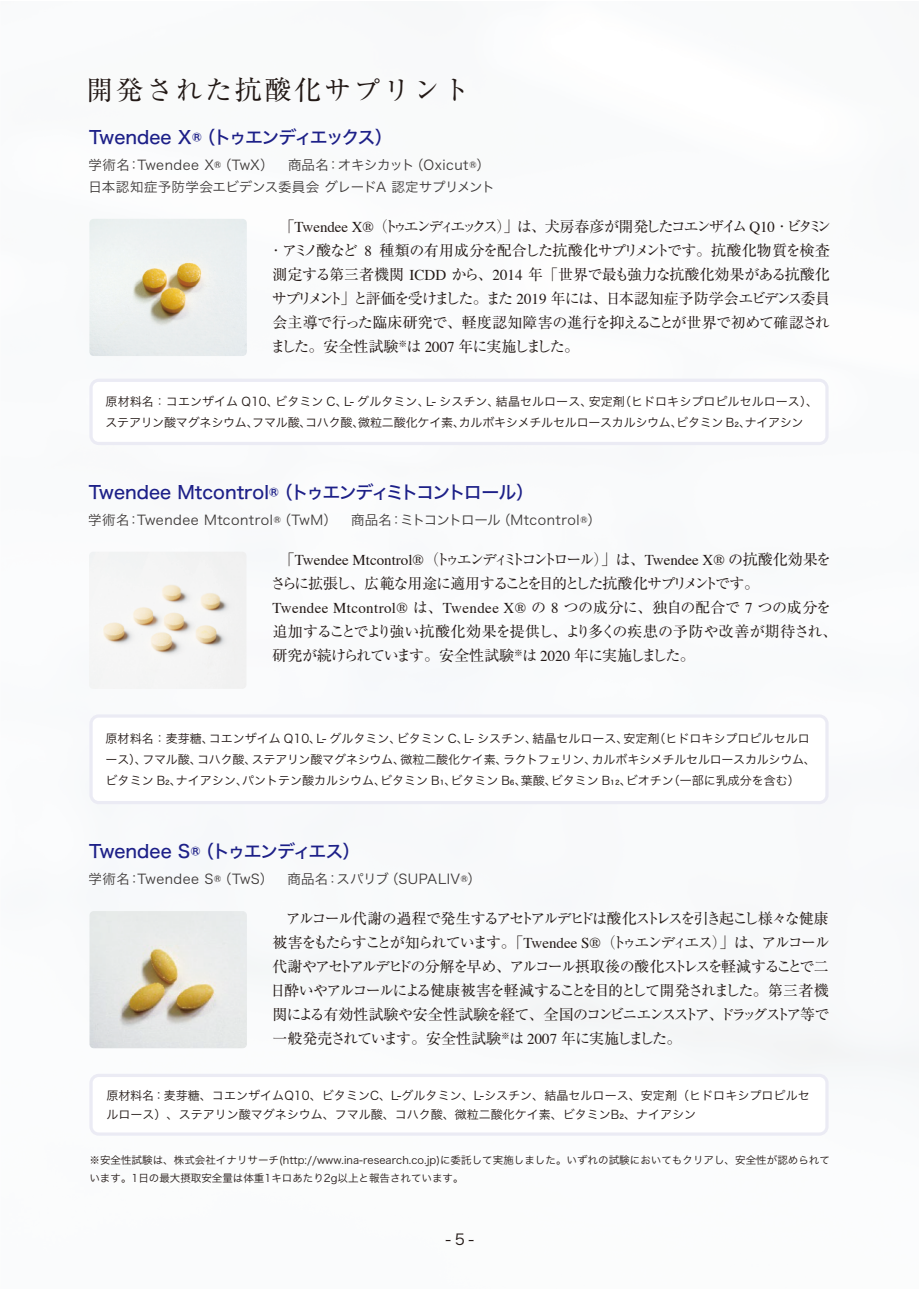
<style>
.page{position:relative;width:919px;height:1289px;background:#fff}
.page>*{position:absolute;margin:0;border:0;box-sizing:border-box;transform-origin:0 0}
.t1{font:27px "Ryumin Pro";letter-spacing:.1em;color:#221815}
.t2{font:18px "Hiragino Sans W5";letter-spacing:-.03em;color:#1d2088}
.t3{font:18px "Hiragino Sans W5";letter-spacing:-.1em;color:#1d2088}
.t4{font:18px "Hiragino Sans W5";letter-spacing:-.075em;color:#1d2088}
.t5{font:15px/24px "Ryumin Pro";letter-spacing:-.075em;color:#221815}
.t6{font:15px/24px "Ryumin Pro";letter-spacing:-.045em;color:#221815}
.t7{font:15px "Times";color:#221815}
.t8{font:15px "Times";letter-spacing:.025em;color:#221815}
.t9{font:15px "Ryumin Pro";letter-spacing:-.105em;color:#221815}
.t10{font:15px "Hiragino Sans W3";color:#221815;scale:1.04 1}
.t11{font:13.5px/22.5px "Hiragino Sans W3";letter-spacing:.025em;color:#3e3a39}
.t12{font:12px/21px "Hiragino Sans W3";color:#221815}
.t13{font:10.5px/18px "Hiragino Sans W3";letter-spacing:.005em;color:#221815}
.s1{font-weight:300}
.s2{font-family:"Times"}
.s3{font-family:"Ryumin Pro";font-weight:300}
.s4{font-family:"Ryumin Pro"}
.s5{font-family:"Ryumin Pro";font-weight:800}
</style>
<div class="page">
<img style="left:89px;top:911px;width:158px;height:137px">
<img style="left:89px;top:219px;width:158px;height:137px">
<img style="left:89px;top:551px;width:157px;height:138px">
<svg style="left:89px;top:378px;width:739px;height:67px"></svg>
<svg style="left:89px;top:714px;width:739px;height:90px"></svg>
<svg style="left:89px;top:1073px;width:739px;height:62px"></svg>
<h1 class="t1" style="left:86px;top:69px;width:385px">開発された抗酸化サプリント</h1>
<p class="t3" style="left:89px;top:121px;width:305px">Twendee X®（トゥエンディエックス）</p>
<p class="t11" style="left:88px;top:152px;width:408px">学術名：Twendee X®（TwX）　商品名：オキシカット（Oxicut®）日本認知症予防学会エビデンス委員会 グレードA 認定サプリメント</p>
<p class="t5" style="left:268px;top:213px;width:564px;text-indent:11px"><span class="s1">「</span><span class="s2">Twendee X®</span><span class="s1">（</span>トゥエンディエックス<span class="s1">）」</span>は<span class="s1">、</span>犬房春彦が開発したコエンザイム <span class="s2">Q10</span><span class="s1">・</span>ビタミン<span class="s1">・</span>アミノ酸など <span class="s2">8</span> 種類の有用成分を配合した抗酸化サプリメントです<span class="s1">。</span>抗酸化物質を検査測定する第三者機関 <span class="s2">ICDD</span> から<span class="s1">、</span><span class="s2">2014</span> 年<span class="s1">「</span>世界で最も強力な抗酸化効果がある抗酸化サプリメント<span class="s1">」</span>と評価を受けました<span class="s1">。</span>また <span class="s2">2019</span> 年には<span class="s1">、</span>日本認知症予防学会エビデンス委員会主導で行った臨床研究で<span class="s1">、</span>軽度認知障害の進行を抑えることが世界で初めて確認されました<span class="s1">。</span>安全性試験<sup>※</sup>は <span class="s2">2007</span> 年に実施しました<span class="s1">。</span></p>
<p class="t12" style="left:105px;top:390px;width:714px">原材料名：コエンザイム Q10、ビタミン C、L- グルタミン、L- シスチン、結晶セルロース、安定剤（ヒドロキシプロピルセルロース）、ステアリン酸マグネシウム、フマル酸、コハク酸、微粒二酸化ケイ素、カルボキシメチルセルロースカルシウム、ビタミン B₂、ナイアシン</p>
<p class="t2" style="left:89px;top:476px;width:446px">Twendee Mtcontrol®（トゥエンディミトコントロール）</p>
<p class="t11" style="left:88px;top:508px;width:514px">学術名：Twendee Mtcontrol®（TwM）　商品名：ミトコントロール（Mtcontrol®）</p>
<p class="t7" style="left:280px;top:545px;width:553px"><span class="s3">「</span>Twendee Mtcontrol®<span class="s3">（</span><span class="s4">トゥエンディミトコントロール</span><span class="s3">）」</span><span class="s4">は</span><span class="s3">、</span>Twendee X® <span class="s4">の抗酸化効果を</span></p>
<p class="t9" style="left:270px;top:571px;width:490px">さらに拡張し<span class="s1">、</span>広範な用途に適用することを目的とした抗酸化サプリメントです<span class="s1">。</span></p>
<p class="t8" style="left:272px;top:593px;width:560px">Twendee Mtcontrol® <span class="s4">は</span><span class="s3">、</span>Twendee X® <span class="s4">の</span> 8 <span class="s4">つの成分に</span><span class="s3">、</span><span class="s4">独自の配合で</span> 7 <span class="s4">つの成分を</span></p>
<p class="t6" style="left:272px;top:618px;width:566px">追加することでより強い抗酸化効果を提供し<span class="s1">、</span>より多くの疾患の予防や改善が期待され<span class="s1">、</span>研究が続けられています<span class="s1">。</span>安全性試験<sup>※</sup>は <span class="s2">2020</span> 年に実施しました<span class="s1">。</span></p>
<p class="t12" style="left:105px;top:727px;width:711px">原材料名：麦芽糖、コエンザイム Q10、L- グルタミン、ビタミン C、L- シスチン、結晶セルロース、安定剤（ヒドロキシプロピルセルロース）、フマル酸、コハク酸、ステアリン酸マグネシウム、微粒二酸化ケイ素、ラクトフェリン、カルボキシメチルセルロースカルシウム、ビタミン B₂、ナイアシン、パントテン酸カルシウム、ビタミン B₁、ビタミン B₆、葉酸、ビタミン B₁₂、ビオチン（一部に乳成分を含む）</p>
<p class="t4" style="left:89px;top:835px;width:273px">Twendee S®（トゥエンディエス）</p>
<p class="t11" style="left:89px;top:867px;width:394px">学術名：Twendee S®（TwS）　商品名：スパリブ（SUPALIV®）</p>
<p class="t5" style="left:270px;top:905px;width:560px;text-align:justify">　アルコール代謝の過程で発生するアセトアルデヒドは酸化ストレスを引き起こし様々な健康被害をもたらすことが知られています<span class="s1">。「</span><span class="s2">Twendee S®</span><span class="s1">（</span>トゥエンディエス<span class="s1">）」</span>は<span class="s1">、</span>アルコール代謝やアセトアルデヒドの分解を早め<span class="s1">、</span>アルコール摂取後の酸化ストレスを軽減することで二日酔いやアルコールによる健康被害を軽減することを目的として開発されました<span class="s1">。</span>第三者機関による有効性試験や安全性試験を経て<span class="s1">、</span>全国のコンビニエンスストア<span class="s1">、</span>ドラッグストア等で一般発売されています<span class="s1">。</span>安全性試験<sup>※</sup>は <span class="s2">2007</span> 年に実施しました<span class="s1">。</span></p>
<p class="t12" style="left:106px;top:1084px;width:704px;line-height:19.5px">原材料名：麦芽糖、コエンザイムQ10、ビタミンC、L-グルタミン、L-シスチン、結晶セルロース、安定剤（ヒドロキシプロピルセルロース）、ステアリン酸マグネシウム、フマル酸、コハク酸、微粒二酸化ケイ素、ビタミンB₂、ナイアシン</p>
<p class="t13" style="left:89px;top:1149px;width:742px"><span class="s5">※</span>安全性試験は、株式会社イナリサーチ(http://www.ina-research.co.jp)に委託して実施しました。いずれの試験においてもクリアし、安全性が認められています。1日の最大摂取安全量は体重1キロあたり2g以上と報告されています。</p>
<p class="t10" style="left:445px;top:1226px;width:29px">- 5 -</p>
</div>
